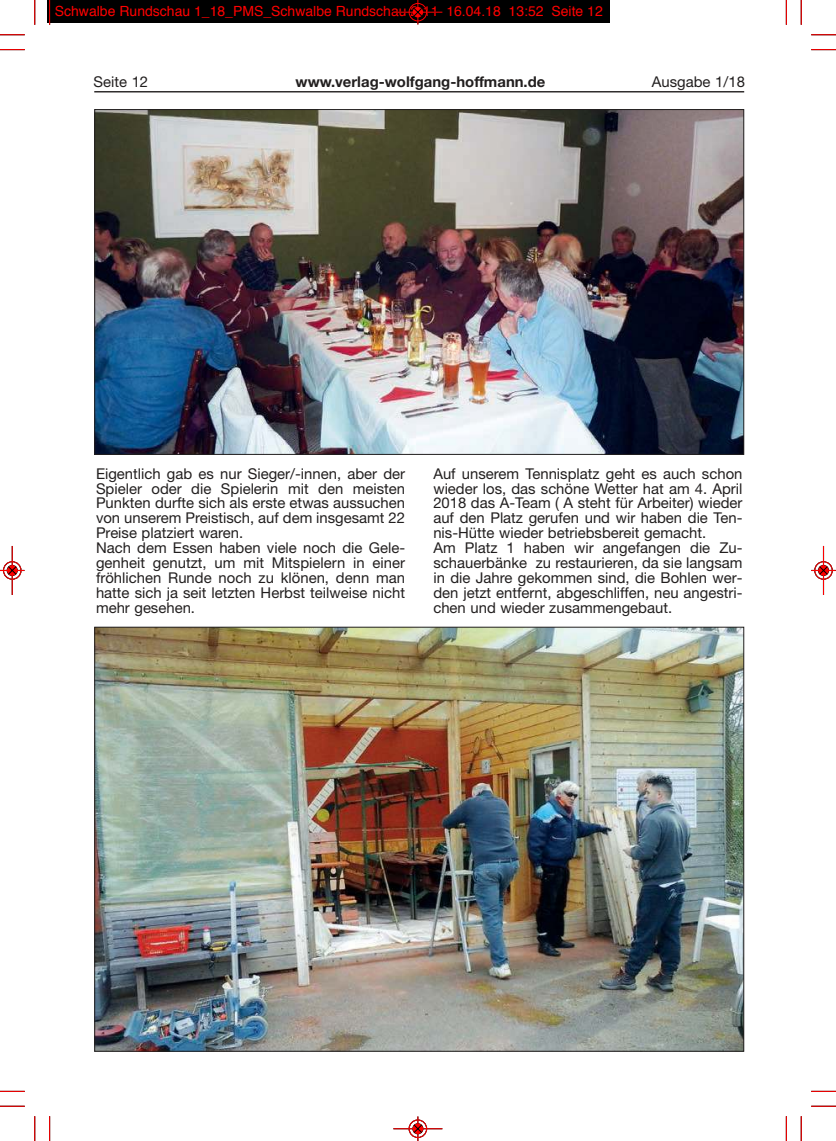
<style>
.page{position:relative;width:836px;height:1141px;background:#fff}
.page>*{position:absolute;margin:0;border:0;box-sizing:border-box;transform-origin:0 0}
.t1{font:14.88px/14.9px "Helvetica Neue";color:#221f1f}
.t2{font:700 14.88px "Helvetica Neue";color:#221f1f}
.t3{font:14px "Helvetica";color:#f00}
</style>
<div class="page">
<hr style="left:94px;top:91px;width:650px;height:1px;background:#221f1f">
<img style="left:96px;top:111px;width:646px;height:342px">
<img style="left:96px;top:629px;width:646px;height:421px">
<div style="left:48px;top:0;width:562px;height:23px;background:#000"></div>
<svg style="left:49px;top:0;width:1px;height:25px"></svg>
<svg style="left:0;top:49px;width:25px;height:1px"></svg>
<svg style="left:786px;top:0;width:1px;height:25px"></svg>
<svg style="left:811px;top:49px;width:25px;height:1px"></svg>
<svg style="left:49px;top:1116px;width:1px;height:25px"></svg>
<svg style="left:0;top:1091px;width:25px;height:1px"></svg>
<svg style="left:786px;top:1116px;width:1px;height:25px"></svg>
<svg style="left:811px;top:1091px;width:25px;height:1px"></svg>
<svg style="left:34px;top:0;width:1px;height:25px"></svg>
<svg style="left:0;top:34px;width:25px;height:1px"></svg>
<svg style="left:801px;top:0;width:1px;height:25px"></svg>
<svg style="left:811px;top:34px;width:25px;height:1px"></svg>
<svg style="left:34px;top:1116px;width:1px;height:25px"></svg>
<svg style="left:0;top:1106px;width:25px;height:1px"></svg>
<svg style="left:801px;top:1116px;width:1px;height:25px"></svg>
<svg style="left:811px;top:1106px;width:25px;height:1px"></svg>
<div style="left:408px;top:3px;width:19px;height:19px;border:1px solid #000;border-radius:50%"></div>
<hr style="left:393px;top:12px;width:49px;height:1px;background:#f00">
<div style="left:409px;top:3px;width:18px;height:18px;border:1px solid #f00;border-radius:50%"></div>
<svg style="left:413px;top:0;width:9px;height:24px"></svg>
<div style="left:408px;top:1119px;width:19px;height:19px;border:1px solid #000;border-radius:50%"></div>
<hr style="left:393px;top:1128px;width:49px;height:1px;background:#f00">
<div style="left:409px;top:1120px;width:18px;height:18px;border:1px solid #f00;border-radius:50%"></div>
<svg style="left:413px;top:1116px;width:9px;height:25px"></svg>
<div style="left:3px;top:561px;width:19px;height:19px;border:1px solid #000;border-radius:50%"></div>
<hr style="left:12px;top:546px;width:1px;height:49px;background:#f00">
<div style="left:3px;top:561px;width:18px;height:18px;border:1px solid #f00;border-radius:50%"></div>
<svg style="left:0;top:566px;width:25px;height:9px"></svg>
<div style="left:814px;top:561px;width:19px;height:19px;border:1px solid #000;border-radius:50%"></div>
<hr style="left:823px;top:546px;width:1px;height:49px;background:#f00">
<div style="left:814px;top:561px;width:18px;height:18px;border:1px solid #f00;border-radius:50%"></div>
<svg style="left:811px;top:566px;width:25px;height:9px"></svg>
<p class="t3" style="left:55px;top:5px;width:549px">Schwalbe Rundschau 1_18_PMS_Schwalbe Rundschau 2-11 16.04.18 13:52 Seite 12</p>
<p class="t1" style="left:94px;top:74px;width:56px">Seite 12</p>
<p class="t2" style="left:296px;top:76px;width:251px">www.verlag-wolfgang-hoffmann.de</p>
<p class="t1" style="left:652px;top:74px;width:94px">Ausgabe 1/18</p>
<p class="t1" style="left:96px;top:466px;width:311px">Eigentlich gab es nur Sieger/-innen, aber der Spieler oder die Spielerin mit den meisten Punkten durfte sich als erste etwas aussuchen von unserem Preistisch, auf dem insgesamt 22<br>Preise platziert waren.<br>Nach dem Essen haben viele noch die Gele&shy;genheit genutzt, um mit Mitspielern in einer fröhlichen Runde noch zu klönen, denn man hatte sich ja seit letzten Herbst teilweise nicht mehr gesehen.</p>
<p class="t1" style="left:433px;top:466px;width:311px">Auf unserem Tennisplatz geht es auch schon wieder los, das schöne Wetter hat am 4. April 2018 das A-Team ( A steht für Arbeiter) wieder auf den Platz gerufen und wir haben die Ten&shy;nis-Hütte wieder betriebsbereit gemacht.<br>Am Platz 1 haben wir angefangen die Zu&shy;schauerbänke zu restaurieren, da sie langsam in die Jahre gekommen sind, die Bohlen wer&shy;den jetzt entfernt, abgeschliffen, neu angestri&shy;chen und wieder zusammengebaut.</p>
</div>
